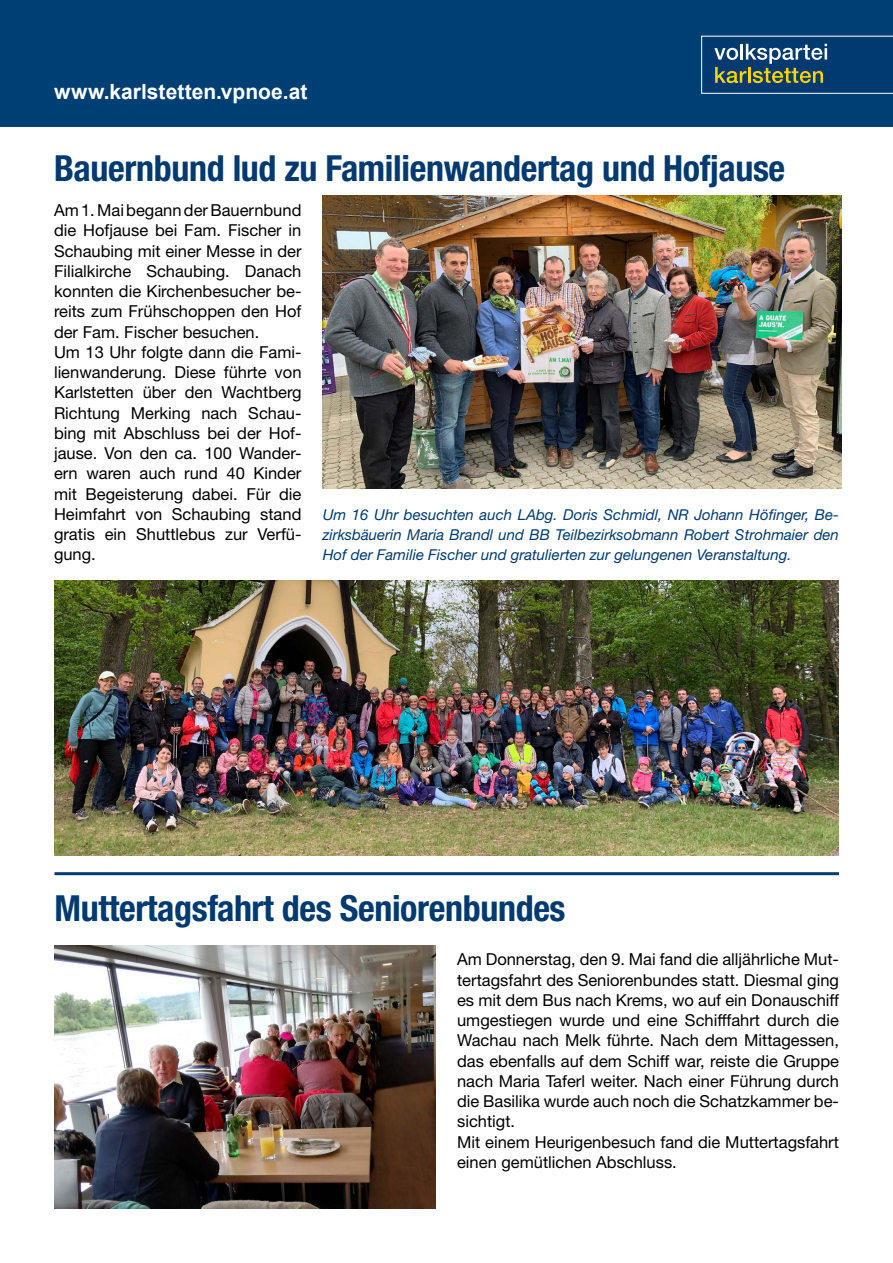
<style>
.page{position:relative;width:893px;height:1263px;background:#fff}
.page>*{position:absolute;margin:0;border:0;box-sizing:border-box;transform-origin:0 0}
.t1{font:700 condensed 36px "Helvetica Neue LT Std";letter-spacing:-.01em;color:#003a70}
.t2{font:700 21px "Arial";color:#fff}
.t3{font:16.5px/20.2px "Helvetica Neue LT Std";color:#000}
.t4{font:italic 15px/20.2px "Helvetica Neue LT Std";color:#003a70;text-align:justify}
</style>
<div class="page">
<div style="left:0;top:0;width:893px;height:126px;background:#003f74"></div>
<svg style="left:701px;top:36px;width:192px;height:58px"></svg>
<hr style="left:55px;top:872px;width:784px;height:3px;background:#003a70">
<img style="left:54px;top:581px;width:785px;height:274px">
<img style="left:323px;top:196px;width:518px;height:292px">
<img style="left:54px;top:945px;width:382px;height:263px">
<p class="t2" style="left:54px;top:77px;width:255px">www.karlstetten.vpnoe.at</p>
<h1 class="t1" style="left:54px;top:146px;width:733px">Bauernbund lud zu Familienwandertag und Hofjause</h1>
<p class="t3" style="left:54px;top:200px;width:249px">Am 1. Mai begann der Bauernbund die Hofjause bei Fam. Fischer in<br>Schaubing mit einer Messe in der<br>Filialkirche Schaubing. Danach konnten die Kirchenbesucher be&shy;reits zum Frühschoppen den Hof der Fam. Fischer besuchen.<br>Um 13 Uhr folgte dann die Fami&shy;lienwanderung. Diese führte von<br>Karlstetten über den Wachtberg<br>Richtung Merking nach Schau&shy;bing mit Abschluss bei der Hof&shy;jause. Von den ca. 100 Wander&shy;ern waren auch rund 40 Kinder mit Begeisterung dabei. Für die<br>Heimfahrt von Schaubing stand gratis ein Shuttlebus zur Verfü&shy;gung.</p>
<p class="t4" style="left:323px;top:504px;width:518px">Um 16 Uhr besuchten auch LAbg. Doris Schmidl, NR Johann Höfinger, Be&shy;zirksbäuerin Maria Brandl und BB Teilbezirksobmann Robert Strohmaier den Hof der Familie Fischer und gratulierten zur gelungenen Veranstaltung.</p>
<h1 class="t1" style="left:55px;top:886px;width:513px">Muttertagsfahrt des Seniorenbundes</h1>
<p class="t3" style="left:457px;top:949px;width:383px">Am Donnerstag, den 9. Mai fand die alljährliche Mut&shy;tertagsfahrt des Seniorenbundes statt. Diesmal ging es mit dem Bus nach Krems, wo auf ein Donauschiff umgestiegen wurde und eine Schifffahrt durch die Wachau nach Melk führte. Nach dem Mittagessen, das ebenfalls auf dem Schiff war, reiste die Gruppe nach Maria Taferl weiter. Nach einer Führung durch die Basilika wurde auch noch die Schatzkammer be&shy;sichtigt.<br>Mit einem Heurigenbesuch fand die Muttertagsfahrt einen gemütlichen Abschluss.</p>
</div>
